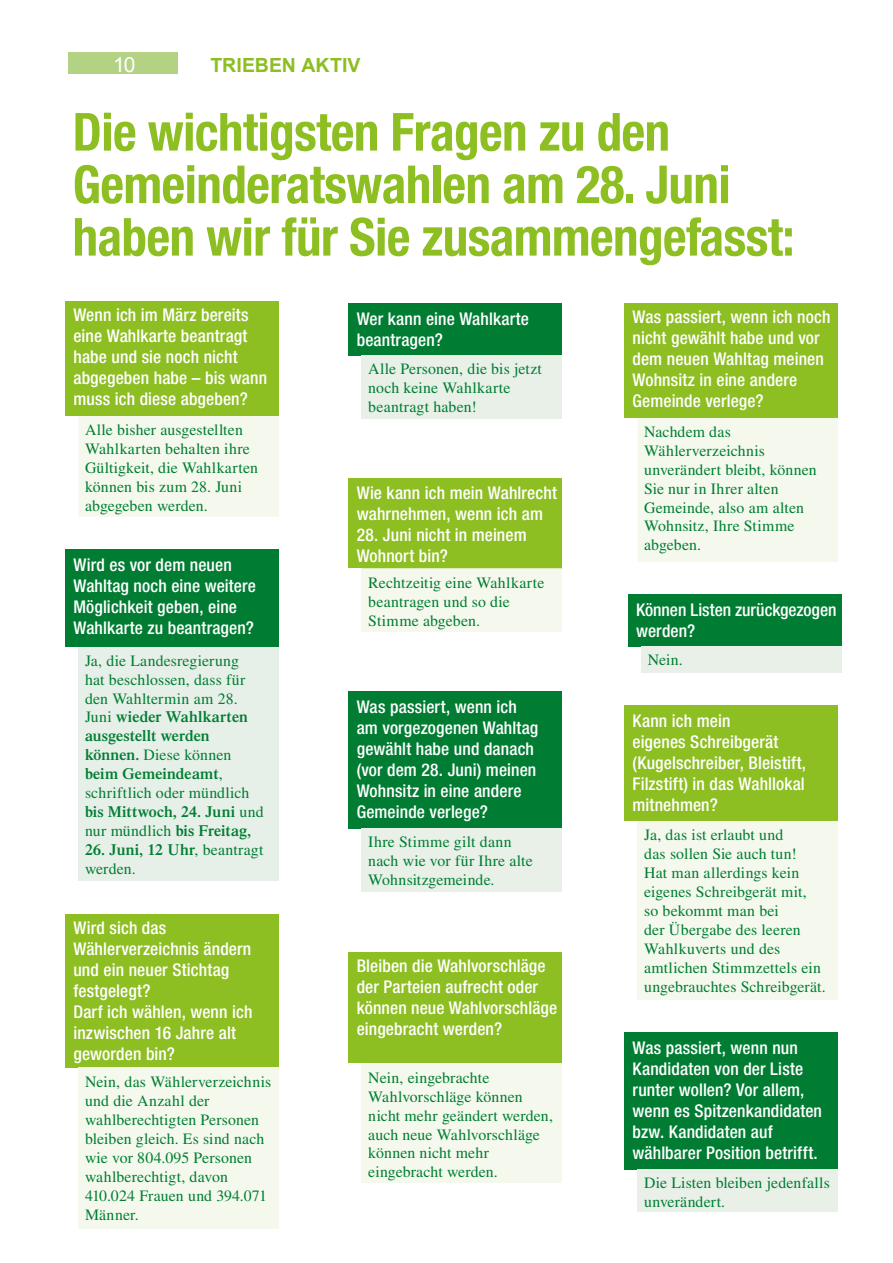
<style>
.page{position:relative;width:893px;height:1263px;background:#fff}
.page>*{position:absolute;margin:0;border:0;box-sizing:border-box;transform-origin:0 0}
.t1{font:700 condensed 52.5px/52.5px "Helvetica Neue LT Std";letter-spacing:-.01em;color:#8dbe22}
.t2{font:21px "Arial";color:#fff}
.t3{font:700 19.5px "Arial";color:#8dbe22}
.t4{font:500 condensed 17.55px/21px "Helvetica Neue LT Std";letter-spacing:.005em;color:#fff}
.t5{font:15.75px/18.9px "Times LT Std";letter-spacing:.01em;color:#007d32}
.s1{font-weight:600}
</style>
<div class="page">
<div style="left:69px;top:52px;width:109px;height:22px;background:#b3d284"></div>
<div style="left:65px;top:301px;width:214px;height:115px;background:#8dbe22"></div>
<div style="left:78px;top:416px;width:201px;height:101px;background:#f5f9ed"></div>
<div style="left:624px;top:303px;width:214px;height:115px;background:#8dbe22"></div>
<div style="left:638px;top:418px;width:200px;height:144px;background:#f5f9ed"></div>
<div style="left:348px;top:479px;width:214px;height:89px;background:#8dbe22"></div>
<div style="left:362px;top:568px;width:200px;height:64px;background:#f5f9ed"></div>
<div style="left:65px;top:913px;width:214px;height:154px;background:#8dbe22"></div>
<div style="left:78px;top:1067px;width:201px;height:162px;background:#f5f9ed"></div>
<div style="left:348px;top:952px;width:214px;height:111px;background:#8dbe22"></div>
<div style="left:362px;top:1063px;width:200px;height:119px;background:#f5f9ed"></div>
<div style="left:65px;top:549px;width:214px;height:98px;background:#007d32"></div>
<div style="left:78px;top:647px;width:201px;height:234px;background:#e7f0e8"></div>
<div style="left:348px;top:303px;width:214px;height:52px;background:#007d32"></div>
<div style="left:362px;top:355px;width:200px;height:64px;background:#e8f0e8"></div>
<div style="left:628px;top:594px;width:213px;height:52px;background:#007d32"></div>
<div style="left:641px;top:646px;width:200px;height:27px;background:#e8f0e8"></div>
<div style="left:348px;top:691px;width:214px;height:138px;background:#007d32"></div>
<div style="left:362px;top:828px;width:200px;height:64px;background:#e8f0e8"></div>
<div style="left:624px;top:705px;width:214px;height:116px;background:#8dbe22"></div>
<div style="left:637px;top:822px;width:201px;height:178px;background:#f5f9ed"></div>
<div style="left:624px;top:1032px;width:214px;height:138px;background:#007d32"></div>
<div style="left:637px;top:1169px;width:201px;height:43px;background:#e8f0e8"></div>
<h2 class="t2" style="left:113px;top:50px;width:24px">10</h2>
<p class="t3" style="left:210px;top:51px;width:152px">TRIEBEN AKTIV</p>
<h1 class="t1" style="left:73px;top:105px;width:723px">Die wichtigsten Fragen zu den<br>Gemeinderatswahlen am 28. Juni haben wir für Sie zusammengefasst:</h1>
<p class="t4" style="left:73px;top:304px;width:195px">Wenn ich im März bereits eine Wahlkarte beantragt habe und sie noch nicht abgegeben habe – bis wann muss ich diese abgeben?</p>
<p class="t5" style="left:85px;top:420px;width:175px">Alle bisher ausgestellten<br>Wahlkarten behalten ihre<br>Gültigkeit, die Wahlkarten können bis zum 28. Juni abgegeben werden.</p>
<p class="t4" style="left:73px;top:554px;width:184px">Wird es vor dem neuen<br>Wahltag noch eine weitere<br>Möglichkeit geben, eine<br>Wahlkarte zu beantragen?</p>
<p class="t5" style="left:85px;top:651px;width:180px">Ja, die Landesregierung<br>hat beschlossen, dass für den Wahltermin am 28.<br>Juni <span class="s1">wieder Wahlkarten ausgestellt werden können.</span> Diese können <span class="s1">beim Gemeindeamt</span>, schriftlich oder mündlich <span class="s1">bis Mittwoch, 24. Juni</span> und nur mündlich <span class="s1">bis Freitag,</span></p>
<p class="t5" style="left:85px;top:840px;width:180px"><span class="s1">26. Juni, 12 Uhr</span>, beantragt werden.</p>
<p class="t4" style="left:73px;top:917px;width:181px">Wird sich das<br>Wählerverzeichnis ändern und ein neuer Stichtag festgelegt?<br>Darf ich wählen, wenn ich inzwischen 16 Jahre alt geworden bin?</p>
<p class="t5" style="left:85px;top:1072px;width:188px">Nein, das Wählerverzeichnis und die Anzahl der wahlberechtigten Personen bleiben gleich. Es sind nach wie vor 804.095 Personen wahlberechtigt, davon<br>410.024 Frauen und 394.071<br>Männer.</p>
<p class="t4" style="left:357px;top:308px;width:174px">Wer kann eine Wahlkarte beantragen?</p>
<p class="t5" style="left:368px;top:359px;width:175px">Alle Personen, die bis jetzt noch keine Wahlkarte beantragt haben!</p>
<p class="t4" style="left:357px;top:482px;width:202px">Wie kann ich mein Wahlrecht wahrnehmen, wenn ich am</p>
<p class="t4" style="left:357px;top:524px;width:171px">28. Juni nicht in meinem<br>Wohnort bin?</p>
<p class="t5" style="left:368px;top:573px;width:178px">Rechtzeitig eine Wahlkarte beantragen und so die<br>Stimme abgeben.</p>
<p class="t4" style="left:357px;top:696px;width:183px">Was passiert, wenn ich am vorgezogenen Wahltag gewählt habe und danach (vor dem 28. Juni) meinen<br>Wohnsitz in eine andere<br>Gemeinde verlege?</p>
<p class="t5" style="left:368px;top:832px;width:166px">Ihre Stimme gilt dann nach wie vor für Ihre alte<br>Wohnsitzgemeinde.</p>
<p class="t4" style="left:357px;top:955px;width:202px">Bleiben die Wahlvorschläge der Parteien aufrecht oder können neue Wahlvorschläge eingebracht werden?</p>
<p class="t5" style="left:368px;top:1068px;width:186px">Nein, eingebrachte<br>Wahlvorschläge können nicht mehr geändert werden, auch neue Wahlvorschläge können nicht mehr eingebracht werden.</p>
<p class="t4" style="left:632px;top:306px;width:199px">Was passiert, wenn ich noch nicht gewählt habe und vor dem neuen Wahltag meinen<br>Wohnsitz in eine andere<br>Gemeinde verlege?</p>
<p class="t5" style="left:644px;top:422px;width:174px">Nachdem das<br>Wählerverzeichnis unverändert bleibt, können<br>Sie nur in Ihrer alten<br>Gemeinde, also am alten<br>Wohnsitz, Ihre Stimme abgeben.</p>
<p class="t4" style="left:636px;top:599px;width:202px">Können Listen zurückgezogen werden?</p>
<p class="t5" style="left:648px;top:650px;width:37px">Nein.</p>
<p class="t4" style="left:632px;top:710px;width:175px">Kann ich mein<br>eigenes Schreibgerät (Kugelschreiber, Bleistift,<br>Filzstift) in das Wahllokal mitnehmen?</p>
<p class="t5" style="left:644px;top:825px;width:183px">Ja, das ist erlaubt und<br>das sollen Sie auch tun!<br>Hat man allerdings kein eigenes Schreibgerät mit,<br>so bekommt man bei<br>der Übergabe des leeren<br>Wahlkuverts und des amtlichen Stimmzettels ein ungebrauchtes Schreibgerät.</p>
<p class="t4" style="left:632px;top:1037px;width:191px">Was passiert, wenn nun<br>Kandidaten von der Liste runter wollen? Vor allem, wenn es Spitzenkandidaten bzw. Kandidaten auf wählbarer Position betrifft.</p>
<p class="t5" style="left:644px;top:1173px;width:187px">Die Listen bleiben jedenfalls unverändert.</p>
</div>
